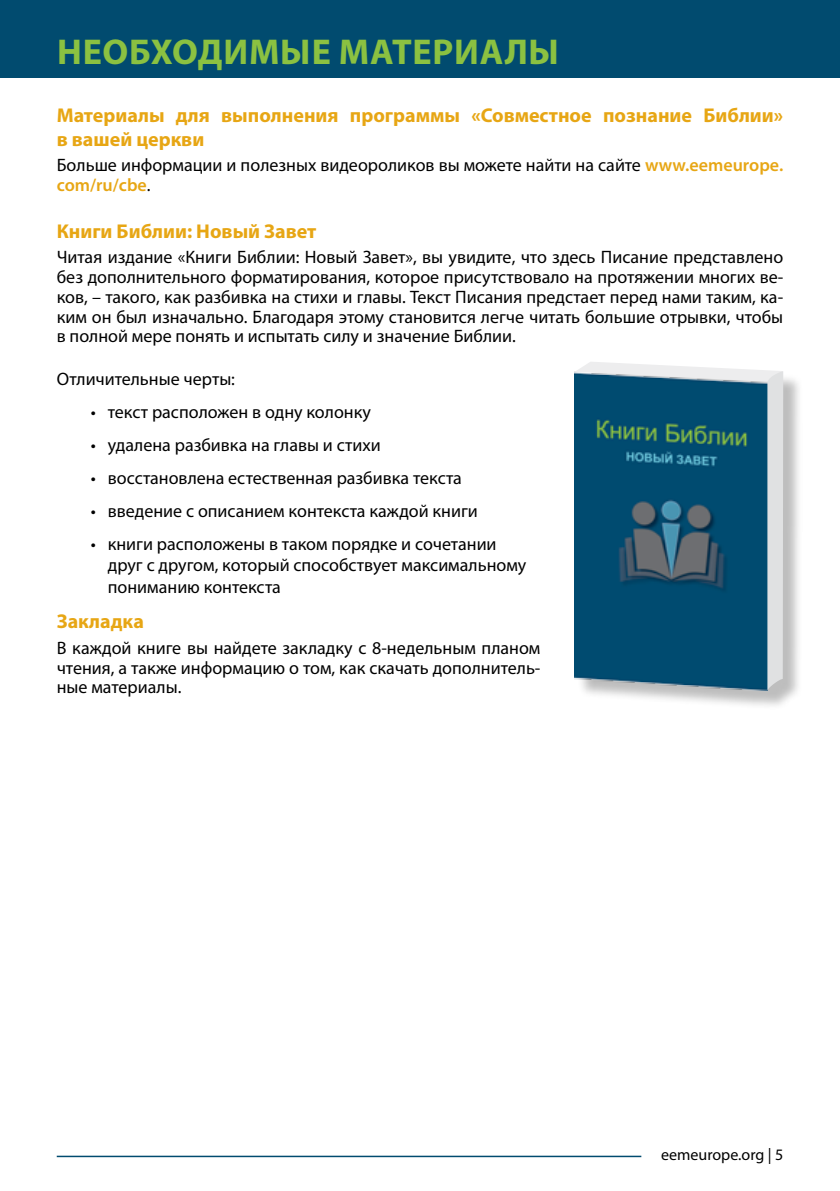
<style>
.page{position:relative;width:840px;height:1191px;background:#fff}
.page>*{position:absolute;margin:0;border:0;box-sizing:border-box;transform-origin:0 0}
.t1{font:700 36px "Myriad Pro";letter-spacing:.02em;color:#8bc141}
.t2{font:700 20px/24px "Myriad Pro";color:#e7a614}
.t3{font:18px/19.8px "Myriad Pro";color:#000}
.t4{font:16px "Myriad Pro";color:#000}
.s1{font-weight:600;color:#e7a614}
</style>
<div class="page">
<hr style="left:57px;top:1155px;width:584px;height:2px;background:#014b6f">
<div style="left:0;top:0;width:839px;height:78px;background:#014b6f"></div>
<div style="left:577px;top:364px;width:226px;height:346px;background:#000;opacity:.26"></div>
<svg style="left:574px;top:362px;width:208px;height:328px;background:#28637f"></svg>
<h1 class="t1" style="left:57px;top:28px;width:503px">НЕОБХОДИМЫЕ МАТЕРИАЛЫ</h1>
<p class="t2" style="left:57px;top:102px;width:727px">Материалы для выполнения программы «Совместное познание Библии» в вашей церкви</p>
<p class="t3" style="left:57px;top:155px;width:727px">Больше информации и полезных видеороликов вы можете найти на сайте <span class="s1">www.eemeurope. com/ru/cbe</span>.</p>
<p class="t2" style="left:57px;top:218px;width:261px">Книги Библии: Новый Завет</p>
<p class="t3" style="left:57px;top:247px;width:727px;text-align:justify">Читая издание «Книги Библии: Новый Завет», вы увидите, что здесь Писание представлено без дополнительного форматирования, которое присутствовало на протяжении многих ве&shy;ков, – такого, как разбивка на стихи и главы. Текст Писания предстает перед нами таким, ка&shy;ким он был изначально. Благодаря этому становится легче читать большие отрывки, чтобы в полной мере понять и испытать силу и значение Библии.</p>
<p class="t3" style="left:57px;top:369px;width:180px">Отличительные черты:</p>
<p class="t3" style="left:91px;top:402px;width:281px">• текст расположен в одну колонку</p>
<p class="t3" style="left:91px;top:434px;width:291px">• удалена разбивка на главы и стихи</p>
<p class="t3" style="left:91px;top:467px;width:372px">• восстановлена естественная разбивка текста</p>
<p class="t3" style="left:91px;top:500px;width:388px">• введение с описанием контекста каждой книги</p>
<p class="t3" style="left:108px;top:532px;width:420px;line-height:21.6px;text-indent:-17px">• книги расположены в таком порядке и сочетании друг с другом, который способствует максимальному пониманию контекста</p>
<p class="t2" style="left:57px;top:609px;width:89px">Закладка</p>
<p class="t3" style="left:57px;top:637px;width:485px;text-align:justify">В каждой книге вы найдете закладку с 8-недельным планом чтения, а также информацию о том, как скачать дополнитель&shy;ные материалы.</p>
<p class="t4" style="left:660px;top:1145px;width:123px">eemeurope.org | 5</p>
</div>
